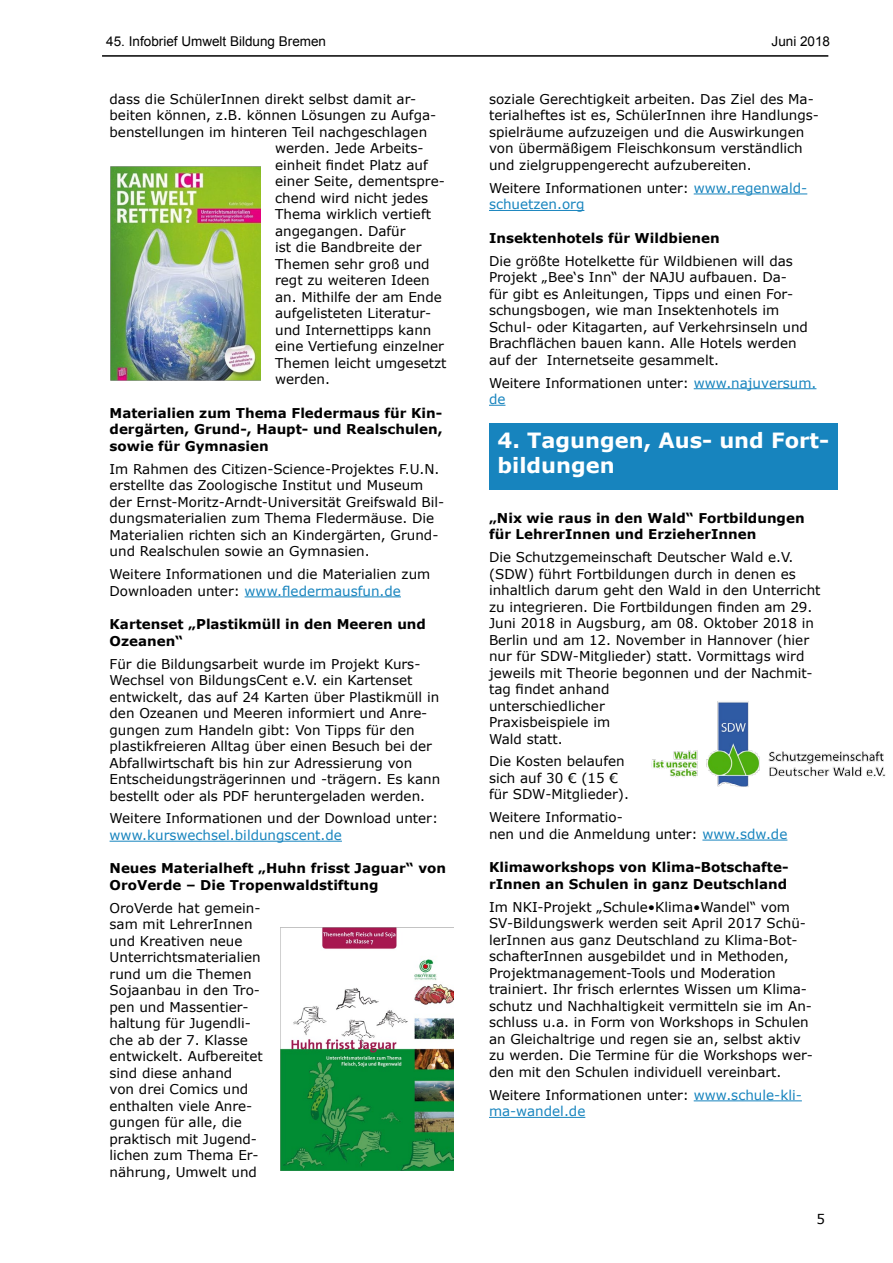
<style>
.page{position:relative;width:893px;height:1263px;background:#fff}
.page>*{position:absolute;margin:0;border:0;box-sizing:border-box;transform-origin:0 0}
.t1{font:700 21px/25.2px "Verdana";color:#fff}
.t2{font:13.5px/16.5px "Verdana";color:#000}
.t3{font:700 13.5px/16.5px "Verdana";color:#000}
.t4{font:13.5px/16.5px "Verdana";color:#1784be}
.t5{font:13.5px "Arial";color:#000}
.s1{color:#1784be}
.s2{color:#000}
</style>
<div class="page">
<hr style="left:102px;top:55px;width:726px;height:2px;background:#000">
<hr style="left:245px;top:596px;width:156px;height:1px;background:#1784be">
<hr style="left:110px;top:841px;width:232px;height:1px;background:#1784be">
<hr style="left:694px;top:194px;width:113px;height:1px;background:#1784be">
<hr style="left:489px;top:210px;width:95px;height:1px;background:#1784be">
<hr style="left:694px;top:388px;width:122px;height:1px;background:#1784be">
<svg style="left:489px;top:405px;width:16px;height:1px"></svg>
<hr style="left:702px;top:840px;width:85px;height:1px;background:#1784be">
<hr style="left:694px;top:1100px;width:108px;height:1px;background:#1784be">
<hr style="left:489px;top:1117px;width:96px;height:1px;background:#1784be">
<div style="left:489px;top:423px;width:349px;height:67px;background:#1784be"></div>
<img style="left:110px;top:166px;width:150px;height:215px">
<img style="left:281px;top:927px;width:172px;height:243px">
<img style="left:651px;top:701px;width:235px;height:86px">
<p class="t5" style="left:106px;top:33px;width:221px">45. Infobrief Umwelt Bildung Bremen</p>
<p class="t5" style="left:772px;top:33px;width:60px">Juni 2018</p>
<p class="t2" style="left:110px;top:91px;width:308px">dass die SchülerInnen direkt selbst damit ar-</p>
<p class="t2" style="left:110px;top:107px;width:328px">beiten können, z.B. können Lösungen zu Aufga-</p>
<p class="t2" style="left:110px;top:124px;width:319px">benstellungen im hinteren Teil nachgeschlagen</p>
<p class="t2" style="left:275px;top:140px;width:150px">werden. Jede Arbeits-</p>
<p class="t2" style="left:275px;top:157px;width:154px">einheit findet Platz auf</p>
<p class="t2" style="left:275px;top:173px;width:171px">einer Seite, dementspre-</p>
<p class="t2" style="left:275px;top:190px;width:155px">chend wird nicht jedes</p>
<p class="t2" style="left:275px;top:206px;width:157px">Thema wirklich vertieft</p>
<p class="t2" style="left:275px;top:223px;width:132px">angegangen. Dafür</p>
<p class="t2" style="left:275px;top:239px;width:148px">ist die Bandbreite der</p>
<p class="t2" style="left:275px;top:256px;width:156px">Themen sehr groß und</p>
<p class="t2" style="left:275px;top:272px;width:156px">regt zu weiteren Ideen</p>
<p class="t2" style="left:275px;top:289px;width:168px">an. Mithilfe der am Ende</p>
<p class="t2" style="left:275px;top:305px;width:158px">aufgelisteten Literatur-</p>
<p class="t2" style="left:275px;top:322px;width:158px">und Internettipps kann</p>
<p class="t2" style="left:275px;top:338px;width:170px">eine Vertiefung einzelner</p>
<p class="t2" style="left:275px;top:355px;width:173px">Themen leicht umgesetzt</p>
<p class="t2" style="left:275px;top:371px;width:56px">werden.</p>
<p class="t3" style="left:110px;top:404px;width:335px;text-align:justify">Materialien zum Thema Fledermaus für Kin&shy;dergärten, Grund-, Haupt- und Realschulen, sowie für Gymnasien</p>
<p class="t2" style="left:110px;top:460px;width:336px">Im Rahmen des Citizen-Science-Projektes F.U.N. erstellte das Zoologische Institut und Museum der Ernst-Moritz-Arndt-Universität Greifswald Bil&shy;dungsmaterialien zum Thema Fledermäuse. Die Materialien richten sich an Kindergärten, Grund&shy;und Realschulen sowie an Gymnasien.</p>
<p class="t2" style="left:110px;top:566px;width:322px">Weitere Informationen und die Materialien zum<br>Downloaden unter: <span class="s1">www.fledermausfun.de</span></p>
<p class="t3" style="left:110px;top:616px;width:318px">Kartenset „Plastikmüll in den Meeren und<br>Ozeanen“</p>
<p class="t2" style="left:110px;top:655px;width:332px">Für die Bildungsarbeit wurde im Projekt Kurs-Wechsel von BildungsCent e.V. ein Kartenset entwickelt, das auf 24 Karten über Plastikmüll in den Ozeanen und Meeren informiert und Anre&shy;gungen zum Handeln gibt: Von Tipps für den plastikfreieren Alltag über einen Besuch bei der Abfallwirtschaft bis hin zur Adressierung von Entscheidungsträgerinnen und -trägern. Es kann bestellt oder als PDF heruntergeladen werden.</p>
<p class="t2" style="left:110px;top:810px;width:330px">Weitere Informationen und der Download unter:</p>
<p class="t4" style="left:110px;top:827px;width:234px">www.kurswechsel.bildungscent.de</p>
<p class="t3" style="left:110px;top:860px;width:338px">Neues Materialheft „Huhn frisst Jaguar“ von<br>OroVerde – Die Tropenwaldstiftung</p>
<p class="t2" style="left:110px;top:899px;width:155px">OroVerde hat gemein&shy;sam mit LehrerInnen und Kreativen neue<br>Unterrichtsmaterialien rund um die Themen<br>Sojaanbau in den Tro&shy;pen und Massentier&shy;haltung für Jugendli&shy;che ab der 7. Klasse entwickelt. Aufbereitet sind diese anhand<br>von drei Comics und enthalten viele Anre&shy;gungen für alle, die praktisch mit Jugend&shy;lichen zum Thema Er&shy;nährung, Umwelt und</p>
<p class="t2" style="left:489px;top:91px;width:331px">soziale Gerechtigkeit arbeiten. Das Ziel des Ma&shy;terialheftes ist es, SchülerInnen ihre Handlungs&shy;spielräume aufzuzeigen und die Auswirkungen von übermäßigem Fleischkonsum verständlich und zielgruppengerecht aufzubereiten.</p>
<p class="t4" style="left:489px;top:179px;width:320px"><span class="s2">Weitere Informationen unter:</span> www.regenwald&shy;schuetzen.org</p>
<p class="t3" style="left:489px;top:229px;width:232px">Insektenhotels für Wildbienen</p>
<p class="t2" style="left:489px;top:252px;width:320px">Die größte Hotelkette für Wildbienen will das Projekt „Bee‘s Inn“ der NAJU aufbauen. Da&shy;für gibt es Anleitungen, Tipps und einen For&shy;schungsbogen, wie man Insektenhotels im Schul- oder Kitagarten, auf Verkehrsinseln und Brachflächen bauen kann. Alle Hotels werden auf der Internetseite gesammelt.</p>
<p class="t2" style="left:489px;top:374px;width:329px">Weitere Informationen unter: <span class="s1">www.najuversum. de</span></p>
<h1 class="t1" style="left:497px;top:427px;width:333px">4. Tagungen, Aus- und Fort&shy;bildungen</h1>
<p class="t3" style="left:489px;top:509px;width:317px">„Nix wie raus in den Wald“ Fortbildungen für LehrerInnen und ErzieherInnen</p>
<p class="t2" style="left:489px;top:549px;width:333px">Die Schutzgemeinschaft Deutscher Wald e.V. (SDW) führt Fortbildungen durch in denen es inhaltlich darum geht den Wald in den Unterricht zu integrieren. Die Fortbildungen finden am 29.<br>Juni 2018 in Augsburg, am 08. Oktober 2018 in Berlin und am 12. November in Hannover (hier nur für SDW-Mitglieder) statt. Vormittags wird jeweils mit Theorie begonnen und der Nachmit&shy;tag findet anhand<br>unterschiedlicher<br>Praxisbeispiele im<br>Wald statt.</p>
<p class="t2" style="left:489px;top:753px;width:141px">Die Kosten belaufen sich auf 30 € (15 € für SDW-Mitglieder).</p>
<p class="t2" style="left:489px;top:809px;width:300px">Weitere Informatio-<br>nen und die Anmeldung unter: <span class="s1">www.sdw.de</span></p>
<p class="t3" style="left:489px;top:859px;width:301px">Klimaworkshops von Klima-Botschafte&shy;rInnen an Schulen in ganz Deutschland</p>
<p class="t2" style="left:489px;top:898px;width:325px">Im NKI-Projekt „Schule•Klima•Wandel“ vom SV-Bildungswerk werden seit April 2017 Schü&shy;lerInnen aus ganz Deutschland zu Klima-Bot&shy;schafterInnen ausgebildet und in Methoden, Projektmanagement-Tools und Moderation trainiert. Ihr frisch erlerntes Wissen um Klima&shy;schutz und Nachhaltigkeit vermitteln sie im An&shy;schluss u.a. in Form von Workshops in Schulen an Gleichaltrige und regen sie an, selbst aktiv zu werden. Die Termine für die Workshops wer&shy;den mit den Schulen individuell vereinbart.</p>
<p class="t4" style="left:489px;top:1086px;width:314px"><span class="s2">Weitere Informationen unter:</span> www.schule-kli&shy;ma-wandel.de</p>
<p class="t2" style="left:816px;top:1211px;width:10px">5</p>
</div>
